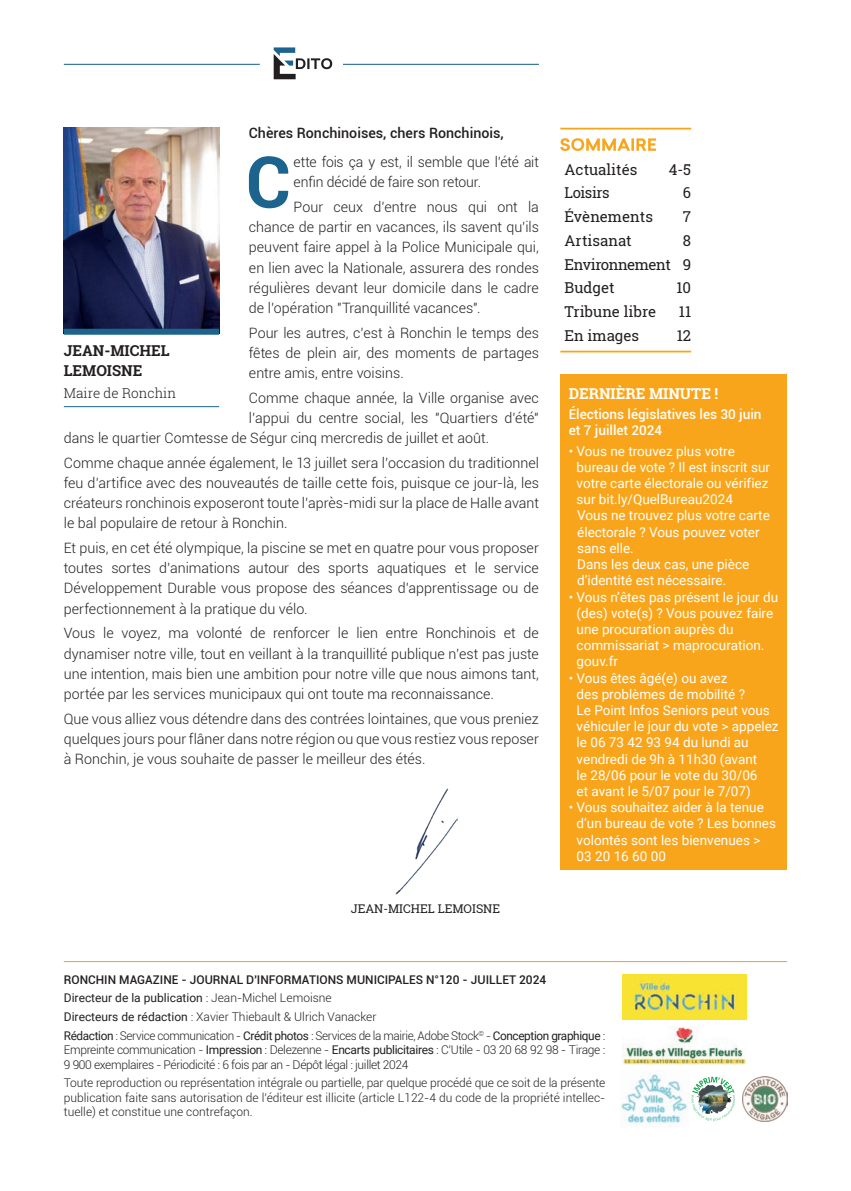
<style>
.page{position:relative;width:851px;height:1191px;background:#fff}
.page>*{position:absolute;margin:0;border:0;box-sizing:border-box;transform-origin:0 0}
.t1{font:700 71.25px "Roboto";color:#1c638d}
.t2{font:15px "Roboto Slab";color:#231f20}
.t3{font:15px "Roboto Slab";letter-spacing:-.03em;color:#231f20}
.t4{font:700 15px/19.5px "Roboto Slab";color:#231f20}
.t5{font:700 15px "Roboto Slab";color:#fff}
.t6{font:300 14.25px/20.2px "Roboto";color:#231f20;text-align:justify}
.t7{font:500 14.25px "Roboto";color:#231f20}
.t8{font:13.5px/16.2px "Roboto";color:#fff}
.t9{font:500 13.5px/16.2px "Roboto";color:#fff}
.t10{font:300 13.5px "Roboto Slab";color:#231f20}
.t11{font:300 12px/14.4px "Roboto";color:#231f20;text-align:justify}
.t12{font:500 12px "Roboto";color:#231f20}
.t13{font:12px "Roboto";color:#231f20}
.t14{font:12px "Roboto Slab";color:#231f20}
.s1{font-weight:300}
.s2{font-weight:400}
</style>
<div class="page">
<hr style="left:64px;top:961px;width:723px;height:1px;background:#f9a51b">
<img style="left:622px;top:974px;width:124px;height:46px">
<img style="left:622px;top:1026px;width:124px;height:38px">
<svg style="left:691px;top:1076px;width:44px;height:45px"></svg>
<img style="left:64px;top:128px;width:155px;height:201px">
<div style="left:64px;top:329px;width:155px;height:6px;background:#1c638d"></div>
<hr style="left:64px;top:406px;width:155px;height:1px;background:#1c638d">
<hr style="left:64px;top:64px;width:475px;height:1px;background:#1c638d">
<svg style="left:257px;top:47px;width:89px;height:33px"></svg>
<img style="left:620px;top:1070px;width:68px;height:57px">
<hr style="left:560px;top:128px;width:131px;height:1px;background:#f9a51b">
<hr style="left:560px;top:351px;width:131px;height:1px;background:#f9a51b">
<svg style="left:560px;top:138px;width:96px;height:13px"></svg>
<img style="left:742px;top:1076px;width:45px;height:45px">
<img style="left:395px;top:788px;width:62px;height:107px">
<div style="left:560px;top:374px;width:227px;height:495px;background:#f9a51b"></div>
<p class="t7" style="left:249px;top:123px;width:256px">Chères Ronchinoises, chers Ronchinois,</p>
<p class="t1" style="left:245px;top:132px;width:47px">C</p>
<p class="t6" style="left:293px;top:151px;width:247px">ette fois ça y est, il semble que l’été ait enfin décidé de faire son retour.</p>
<p class="t6" style="left:249px;top:196px;width:291px;text-indent:45px">Pour ceux d’entre nous qui ont la chance de partir en vacances, ils savent qu’ils peuvent faire appel à la Police Municipale qui, en lien avec la Nationale, assurera des rondes régulières devant leur domicile dans le cadre de l’opération "Tranquillité vacances".</p>
<p class="t6" style="left:249px;top:322px;width:291px">Pour les autres, c’est à Ronchin le temps des fêtes de plein air, des moments de partages entre amis, entre voisins.</p>
<p class="t6" style="left:249px;top:387px;width:291px">Comme chaque année, la Ville organise avec</p>
<p class="t6" style="left:249px;top:407px;width:291px">l’appui du centre social, les "Quartiers d’été"</p>
<p class="t6" style="left:64px;top:427px;width:427px">dans le quartier Comtesse de Ségur cinq mercredis de juillet et août.</p>
<p class="t6" style="left:64px;top:452px;width:476px">Comme chaque année également, le 13 juillet sera l’occasion du traditionnel feu d’artifice avec des nouveautés de taille cette fois, puisque ce jour-là, les créateurs ronchinois exposeront toute l’après-midi sur la place de Halle avant le bal populaire de retour à Ronchin.</p>
<p class="t6" style="left:64px;top:537px;width:476px">Et puis, en cet été olympique, la piscine se met en quatre pour vous proposer toutes sortes d’animations autour des sports aquatiques et le service Développement Durable vous propose des séances d’apprentissage ou de perfectionnement à la pratique du vélo.</p>
<p class="t6" style="left:64px;top:622px;width:476px">Vous le voyez, ma volonté de renforcer le lien entre Ronchinois et de dynamiser notre ville, tout en veillant à la tranquillité publique n’est pas juste une intention, mais bien une ambition pour notre ville que nous aimons tant, portée par les services municipaux qui ont toute ma reconnaissance.</p>
<p class="t6" style="left:64px;top:708px;width:476px">Que vous alliez vous détendre dans des contrées lointaines, que vous preniez quelques jours pour flâner dans notre région ou que vous restiez vous reposer à Ronchin, je vous souhaite de passer le meilleur des étés.</p>
<p class="t4" style="left:64px;top:341px;width:107px">JEAN-MICHEL<br>LEMOISNE</p>
<p class="t10" style="left:64px;top:383px;width:114px">Maire de Ronchin</p>
<p class="t14" style="left:351px;top:900px;width:151px">JEAN-MICHEL LEMOISNE</p>
<p class="t2" style="left:564px;top:159px;width:74px">Actualités</p>
<p class="t2" style="left:668px;top:159px;width:24px">4-5</p>
<p class="t3" style="left:564px;top:182px;width:46px">Loisirs</p>
<p class="t2" style="left:682px;top:182px;width:10px">6</p>
<p class="t2" style="left:564px;top:206px;width:90px">Évènements</p>
<p class="t2" style="left:682px;top:206px;width:10px">7</p>
<p class="t2" style="left:564px;top:230px;width:69px">Artisanat</p>
<p class="t2" style="left:682px;top:230px;width:10px">8</p>
<p class="t3" style="left:564px;top:254px;width:128px">Environnement 9</p>
<p class="t2" style="left:564px;top:278px;width:52px">Budget</p>
<p class="t2" style="left:676px;top:278px;width:16px">10</p>
<p class="t2" style="left:564px;top:301px;width:93px">Tribune libre</p>
<p class="t2" style="left:678px;top:301px;width:14px">11</p>
<p class="t2" style="left:564px;top:325px;width:76px">En images</p>
<p class="t2" style="left:676px;top:325px;width:16px">12</p>
<p class="t5" style="left:568px;top:383px;width:151px">DERNIÈRE MINUTE !</p>
<p class="t9" style="left:568px;top:405px;width:194px">Élections législatives les 30 juin et 7 juillet 2024</p>
<p class="t8" style="left:576px;top:442px;width:195px;text-indent:-8px">• Vous ne trouvez plus votre bureau de vote ? Il est inscrit sur votre carte électorale ou vérifiez sur bit.ly/QuelBureau2024</p>
<p class="t8" style="left:577px;top:507px;width:194px">Vous ne trouvez plus votre carte électorale ? Vous pouvez voter sans elle.</p>
<p class="t8" style="left:577px;top:556px;width:173px">Dans les deux cas, une pièce d’identité est nécessaire.</p>
<p class="t8" style="left:576px;top:588px;width:203px;text-indent:-8px">• Vous n’êtes pas présent le jour du (des) vote(s) ? Vous pouvez faire une procuration auprès du commissariat &gt; maprocuration. gouv.fr</p>
<p class="t8" style="left:576px;top:669px;width:203px;text-indent:-8px">• Vous êtes âgé(e) ou avez<br>des problèmes de mobilité ?<br>Le Point Infos Seniors peut vous véhiculer le jour du vote &gt; appelez le 06 73 42 93 94 du lundi au vendredi de 9h à 11h30 (avant<br>le 28/06 pour le vote du 30/06<br>et avant le 5/07 pour le 7/07)</p>
<p class="t8" style="left:576px;top:799px;width:201px;text-indent:-8px">• Vous souhaitez aider à la tenue d’un bureau de vote ? Les bonnes volontés sont les bienvenues &gt;<br>03 20 16 60 00</p>
<p class="t12" style="left:64px;top:971px;width:484px">RONCHIN MAGAZINE - JOURNAL D'INFORMATIONS MUNICIPALES N°120 - JUILLET 2024</p>
<p class="t13" style="left:64px;top:989px;width:269px">Directeur de la publication <span class="s1">: Jean-Michel Lemoisne</span></p>
<p class="t11" style="left:64px;top:1009px;width:314px"><span class="s2">Directeurs de rédaction</span> : Xavier Thiebault &amp; Ulrich Vanacker</p>
<p class="t11" style="left:64px;top:1027px;width:543px"><span class="s2">Rédaction</span> : Service communication - <span class="s2">Crédit photos</span> : Services de la mairie, Adobe Stock<sup>©</sup> - <span class="s2">Conception graphique</span> :<br>Empreinte communication - <span class="s2">Impression</span> : Delezenne - <span class="s2">Encarts publicitaires</span> : C’Utile - 03 20 68 92 98 - Tirage :<br>9 900 exemplaires - Périodicité : 6 fois par an - Dépôt légal : juillet 2024</p>
<p class="t11" style="left:64px;top:1075px;width:543px">Toute reproduction ou représentation intégrale ou partielle, par quelque procédé que ce soit de la présente publication faite sans autorisation de l'éditeur est illicite (article L122-4 du code de la propriété intellec&shy;tuelle) et constitue une contrefaçon.</p>
</div>
